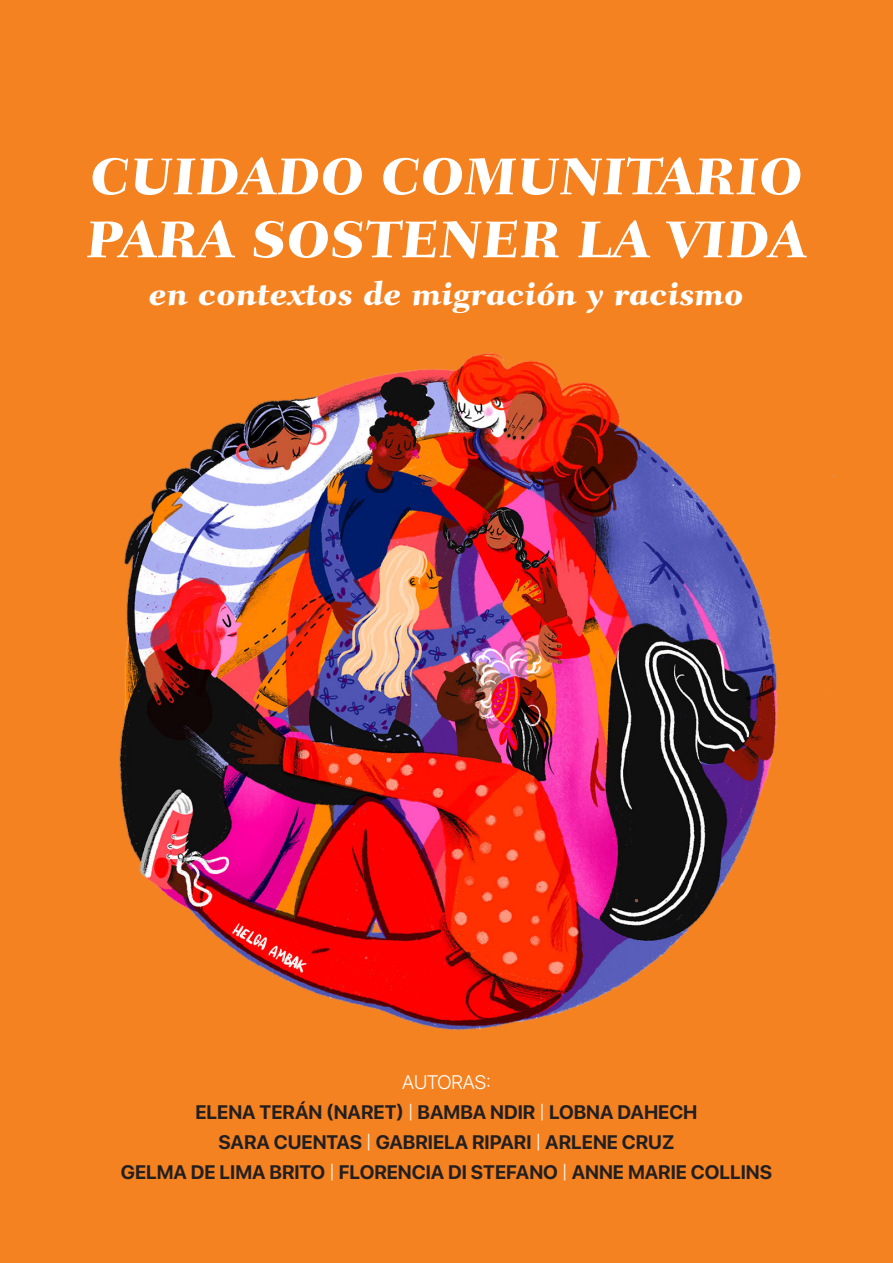
<style>
.page{position:relative;width:893px;height:1263px;background:#f58220}
.page>*{position:absolute;margin:0;border:0;box-sizing:border-box;transform-origin:0 0}
.Títulos{font:800 52.5px/63px "Fairfield LT Std Caption";color:#fff}
.Títulos-2{font:800 33px "Fairfield LT Std Caption";color:#fff}
.Subtítulos{font:700 19.5px "SF Pro Display";color:#231f20}
.Subtítulos-2{font:300 19.5px "SF Pro Display";color:#fff}
.s1{font-weight:300;color:#fff}
</style>
<div class="page">
<img style="left:119px;top:353px;width:715px;height:678px">
<p class="Títulos" style="left:86px;top:146px;width:722px">CUIDADO COMUNITARIO<br>PARA SOSTENER LA VIDA</p>
<p class="Títulos-2" style="left:149px;top:275px;width:596px">en contextos de migración y racismo</p>
<p class="Subtítulos-2" style="left:402px;top:1068px;width:90px">AUTORAS:</p>
<p class="Subtítulos" style="left:195px;top:1098px;width:504px">ELENA TERÁN (NARET) <span class="s1">|</span> BAMBA NDIR <span class="s1">|</span> LOBNA DAHECH</p>
<p class="Subtítulos" style="left:219px;top:1128px;width:457px">SARA CUENTAS <span class="s1">|</span> GABRIELA RIPARI <span class="s1">|</span> ARLENE CRUZ</p>
<p class="Subtítulos" style="left:121px;top:1158px;width:653px">GELMA DE LIMA BRITO <span class="s1">|</span> FLORENCIA DI STEFANO <span class="s1">|</span> ANNE MARIE COLLINS</p>
</div>
